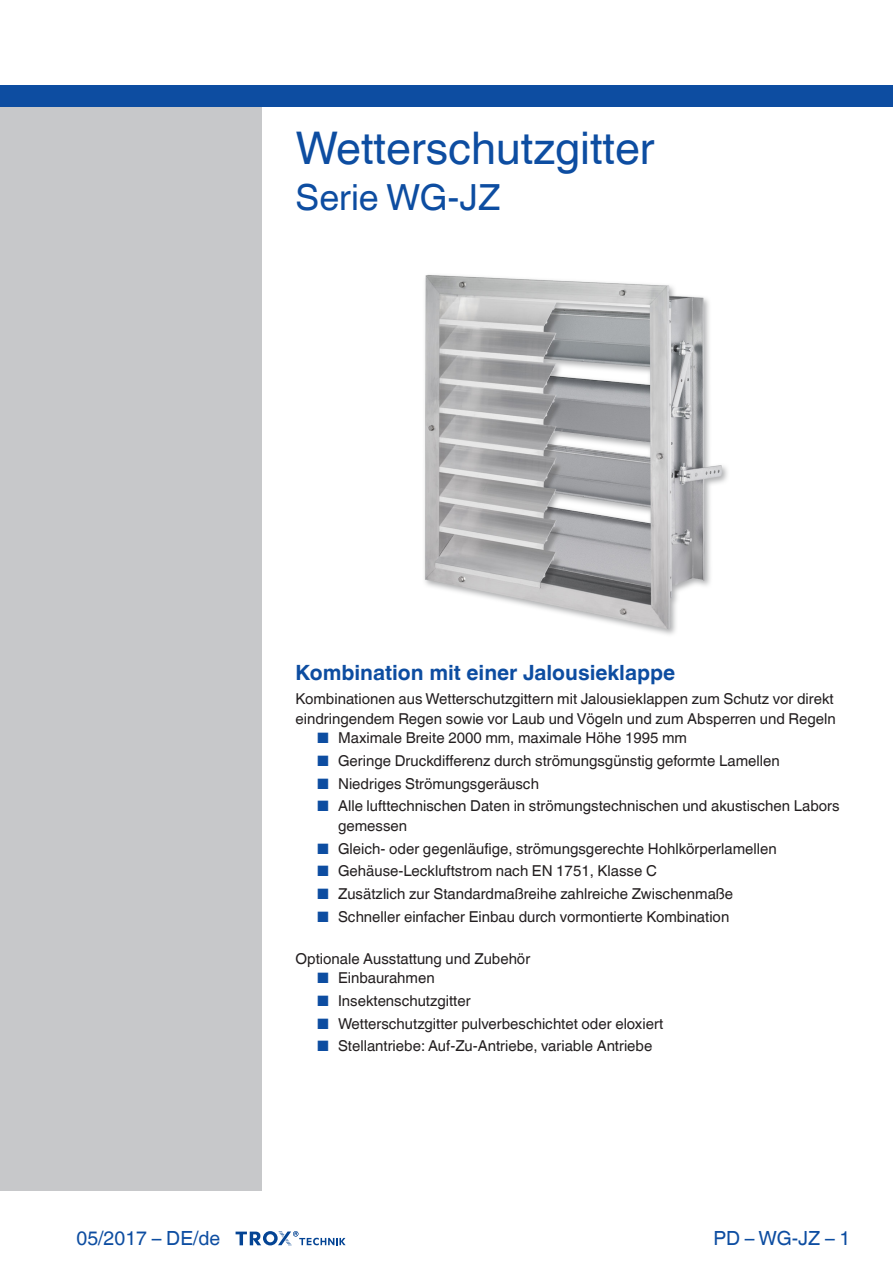
<style>
.page{position:relative;width:893px;height:1263px;background:#fff}
.page>*{position:absolute;margin:0;border:0;box-sizing:border-box;transform-origin:0 0}
.leaflet_head1{font:45px "TROX Helvetica";color:#0d4da1}
.Standard_oben_links{font:36px "TROX Helvetica";color:#0d4da1}
.leaflet_intro_descr{font:700 21px "TROX Helvetica";color:#0d4da1}
.country{font:19.5px "TROX Helvetica";color:#0d4da1}
.pagina_li-re{font:19.5px "TROX Helvetica";color:#0d4da1}
.leaflet_intro_descr-2{font:15px/19.5px "TROX Helvetica";color:#231f20}
.s1{color:#0d4da1}
</style>
<div class="page">
<div style="left:0;top:106px;width:261px;height:1084px;background:#c7c8ca"></div>
<div style="left:0;top:85px;width:893px;height:21px;background:#0d4da1"></div>
<svg style="left:236px;top:1231px;width:110px;height:15px"></svg>
<img style="left:424px;top:274px;width:304px;height:361px">
<p class="leaflet_head1" style="left:296px;top:122px;width:361px">Wetterschutzgitter</p>
<p class="Standard_oben_links" style="left:296px;top:176px;width:206px">Serie WG-JZ</p>
<p class="country" style="left:77px;top:1227px;width:145px">05/2017 – DE/de</p>
<p class="leaflet_intro_descr" style="left:296px;top:660px;width:381px">Kombination mit einer Jalousieklappe</p>
<p class="leaflet_intro_descr-2" style="left:296px;top:689px;width:542px">Kombinationen aus Wetterschutzgittern mit Jalousieklappen zum Schutz vor direkt eindringendem Regen sowie vor Laub und Vögeln und zum Absperren und Regeln</p>
<p class="leaflet_intro_descr-2" style="left:317px;top:728px;width:372px"><span class="s1">■</span> Maximale Breite 2000 mm, maximale Höhe 1995 mm</p>
<p class="leaflet_intro_descr-2" style="left:317px;top:751px;width:464px"><span class="s1">■</span> Geringe Druckdifferenz durch strömungsgünstig geformte Lamellen</p>
<p class="leaflet_intro_descr-2" style="left:317px;top:774px;width:224px"><span class="s1">■</span> Niedriges Strömungsgeräusch</p>
<p class="leaflet_intro_descr-2" style="left:338px;top:796px;width:503px;text-indent:-21px"><span class="s1">■</span> Alle lufttechnischen Daten in strömungstechnischen und akustischen Labors gemessen</p>
<p class="leaflet_intro_descr-2" style="left:317px;top:839px;width:461px"><span class="s1">■</span> Gleich- oder gegenläufige, strömungsgerechte Hohlkörperlamellen</p>
<p class="leaflet_intro_descr-2" style="left:317px;top:861px;width:342px"><span class="s1">■</span> Gehäuse-Leckluftstrom nach EN 1751, Klasse C</p>
<p class="leaflet_intro_descr-2" style="left:317px;top:884px;width:418px"><span class="s1">■</span> Zusätzlich zur Standardmaßreihe zahlreiche Zwischenmaße</p>
<p class="leaflet_intro_descr-2" style="left:317px;top:907px;width:414px"><span class="s1">■</span> Schneller einfacher Einbau durch vormontierte Kombination</p>
<p class="leaflet_intro_descr-2" style="left:296px;top:949px;width:236px">Optionale Ausstattung und Zubehör</p>
<p class="leaflet_intro_descr-2" style="left:317px;top:968px;width:119px"><span class="s1">■</span> Einbaurahmen</p>
<p class="leaflet_intro_descr-2" style="left:317px;top:991px;width:155px"><span class="s1">■</span> Insektenschutzgitter</p>
<p class="leaflet_intro_descr-2" style="left:317px;top:1014px;width:348px"><span class="s1">■</span> Wetterschutzgitter pulverbeschichtet oder eloxiert</p>
<p class="leaflet_intro_descr-2" style="left:317px;top:1036px;width:337px"><span class="s1">■</span> Stellantriebe: Auf-Zu-Antriebe, variable Antriebe</p>
<p class="pagina_li-re" style="left:713px;top:1227px;width:139px">PD – WG-JZ – 1</p>
</div>
